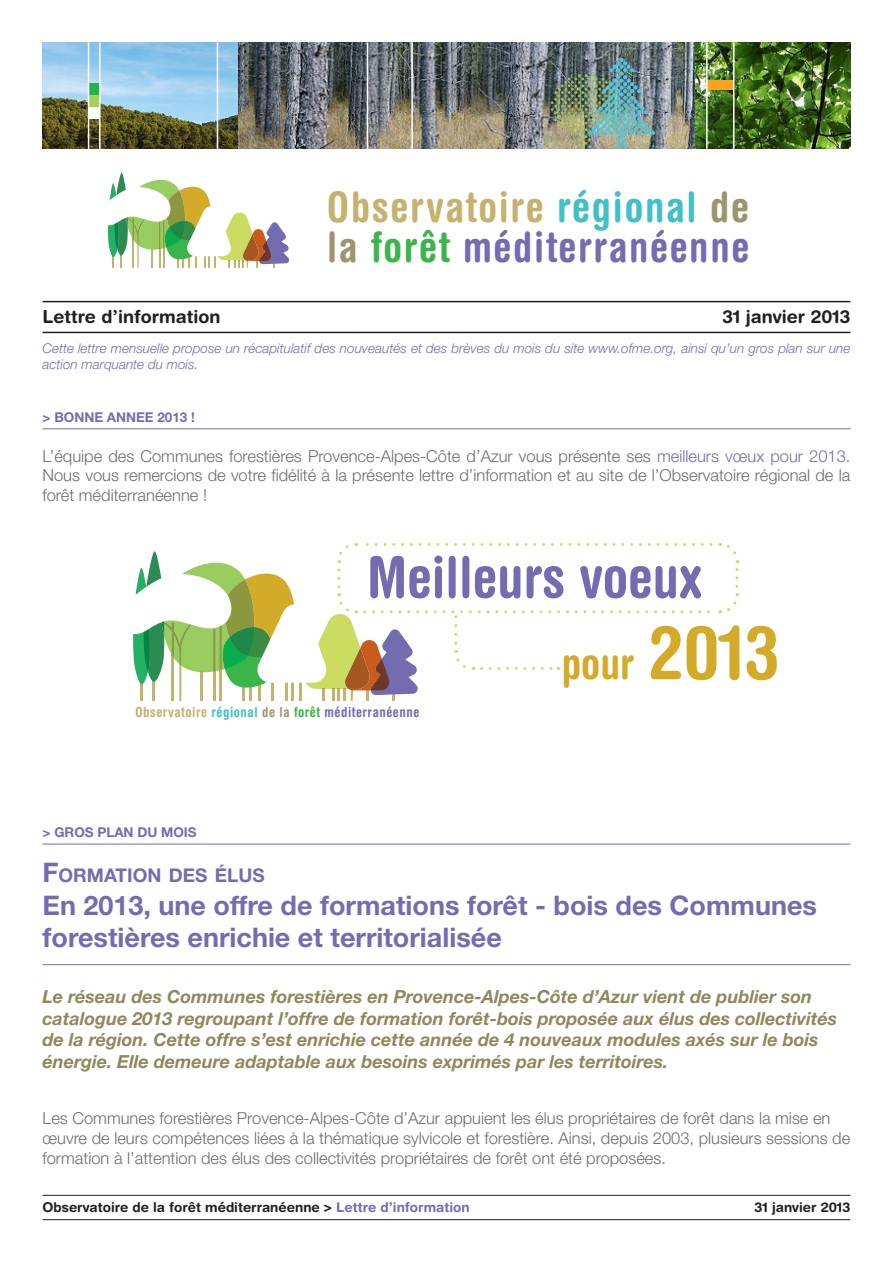
<style>
.page{position:relative;width:893px;height:1263px;background:#fff}
.page>*{position:absolute;margin:0;border:0;box-sizing:border-box;transform-origin:0 0}
.t1{font:700 condensed 57.15px "Helvetica Rounded LT Std";color:#736cb1}
.t2{font:700 condensed 42.9px "Helvetica Rounded LT Std";color:#d4ab28}
.t3{font:700 condensed 42px/39.8px "Helvetica Rounded LT Std";letter-spacing:.04em;color:#736cb1}
.titre{font:700 27px/32.4px "Helvetica Neue LT Std";color:#736cb1}
.titre-2{font:700 18.9px "Helvetica Neue LT Std";color:#736cb1}
.texte_intro{font:italic 700 18px/21.6px "Helvetica Neue LT Std";color:#8f885c}
.t4{font:700 18px "Helvetica Rounded LT Std";color:#231f20}
.texte_courant{font:300 16.5px/19.8px "Helvetica Neue LT Std";color:#6c6d70;text-align:justify}
.t5{font:700 condensed 13.95px "Helvetica Rounded LT Std";letter-spacing:.04em;color:#736cb1}
.t6{font:italic 300 13.5px/16.2px "Helvetica Neue LT Std";color:#736cb1}
.t7{font:700 13.5px "Helvetica Rounded LT Std";color:#231f20}
.rubrique{font:700 13.5px "Helvetica Neue LT Std";color:#736cb1}
.s1{color:#c6b26e}
.s2{color:#41c1c6}
.s3{color:#9c966f}
.s4{color:#3ab54a}
.s5{color:#736cb1}
.s6{font-size:74.25px}
.s7{font-size:27px}
</style>
<div class="page">
<hr style="left:43px;top:428px;width:807px;height:1px;background:#736cb1">
<hr style="left:43px;top:844px;width:807px;height:1px;background:#736cb1">
<hr style="left:43px;top:964px;width:807px;height:1px;background:#736cb1">
<img style="left:43px;top:43px;width:195px;height:106px">
<img style="left:238px;top:43px;width:458px;height:106px">
<img style="left:696px;top:43px;width:154px;height:106px">
<hr style="left:217px;top:43px;width:1px;height:106px;background:#fff">
<hr style="left:411px;top:43px;width:2px;height:106px;background:#fff">
<hr style="left:367px;top:43px;width:1px;height:106px;background:#fff">
<div style="left:89px;top:107px;width:10px;height:12px;background:#fff"></div>
<div style="left:89px;top:95px;width:10px;height:12px;background:#a6d05a"></div>
<div style="left:89px;top:83px;width:10px;height:12px;background:#23b24b"></div>
<hr style="left:99px;top:43px;width:2px;height:106px;background:#fff">
<hr style="left:88px;top:43px;width:1px;height:106px;background:#fff">
<div style="left:707px;top:80px;width:27px;height:9px;background:#f9a51b"></div>
<hr style="left:733px;top:43px;width:1px;height:106px;background:#fff">
<hr style="left:706px;top:43px;width:2px;height:106px;background:#fff">
<img style="left:551px;top:58px;width:104px;height:91px">
<svg style="left:107px;top:173px;width:182px;height:95px"></svg>
<hr style="left:43px;top:301px;width:807px;height:1px;background:#231f20">
<hr style="left:43px;top:332px;width:807px;height:1px;background:#231f20">
<hr style="left:43px;top:1219px;width:807px;height:1px;background:#231f20">
<hr style="left:43px;top:1195px;width:807px;height:1px;background:#231f20">
<svg style="left:133px;top:543px;width:607px;height:158px"></svg>
<p class="t3" style="left:327px;top:187px;width:424px"><span class="s1">Observatoire</span> <span class="s2">régional</span> <span class="s3">de la</span> <span class="s4">forêt</span> méditerranéenne</p>
<p class="t4" style="left:43px;top:305px;width:180px">Lettre d’information</p>
<p class="t4" style="left:722px;top:305px;width:130px">31 janvier 2013</p>
<p class="t6" style="left:43px;top:340px;width:809px">Cette lettre mensuelle propose un récapitulatif des nouveautés et des brèves du mois du site www.ofme.org, ainsi qu’un gros plan sur une action marquante du mois.</p>
<p class="rubrique" style="left:43px;top:409px;width:154px">&gt; BONNE ANNEE 2013 !</p>
<p class="texte_courant" style="left:43px;top:445px;width:809px">L’équipe des Communes forestières Provence-Alpes-Côte d’Azur vous présente ses <span class="s5">meilleurs vœux pour 2013</span>.<br>Nous vous remercions de votre fidélité à la présente lettre d’information et au site de l’Observatoire régional de la forêt méditerranéenne !</p>
<p class="t1" style="left:367px;top:542px;width:337px">Meilleurs voeux</p>
<p class="t5" style="left:135px;top:704px;width:285px"><span class="s1">Observatoire</span> <span class="s2">régional</span> <span class="s3">de la</span> <span class="s4">forêt</span> méditerranéenne</p>
<p class="t2" style="left:561px;top:638px;width:220px">pour <span class="s6">2013</span></p>
<p class="rubrique" style="left:43px;top:824px;width:156px">&gt; GROS PLAN DU MOIS</p>
<p class="titre-2" style="left:43px;top:864px;width:224px"><span class="s7">F</span>ORMATION DES ÉLUS</p>
<p class="titre" style="left:43px;top:888px;width:776px">En 2013, une offre de formations forêt - bois des Communes forestières enrichie et territorialisée</p>
<p class="texte_intro" style="left:43px;top:985px;width:796px">Le réseau des Communes forestières en Provence-Alpes-Côte d’Azur vient de publier son catalogue 2013 regroupant l’offre de formation forêt-bois proposée aux élus des collectivités de la région. Cette offre s’est enrichie cette année de 4 nouveaux modules axés sur le bois énergie. Elle demeure adaptable aux besoins exprimés par les territoires.</p>
<p class="texte_courant" style="left:43px;top:1108px;width:809px;text-align:left">Les Communes forestières Provence-Alpes-Côte d’Azur appuient les élus propriétaires de forêt dans la mise en œuvre de leurs compétences liées à la thématique sylvicole et forestière. Ainsi, depuis 2003, plusieurs sessions de formation à l’attention des élus des collectivités propriétaires de forêt ont été proposées.</p>
<p class="t7" style="left:43px;top:1199px;width:429px">Observatoire de la forêt méditerranéenne &gt; <span class="s5">Lettre d’information</span></p>
<p class="t7" style="left:754px;top:1199px;width:98px">31 janvier 2013</p>
</div>
